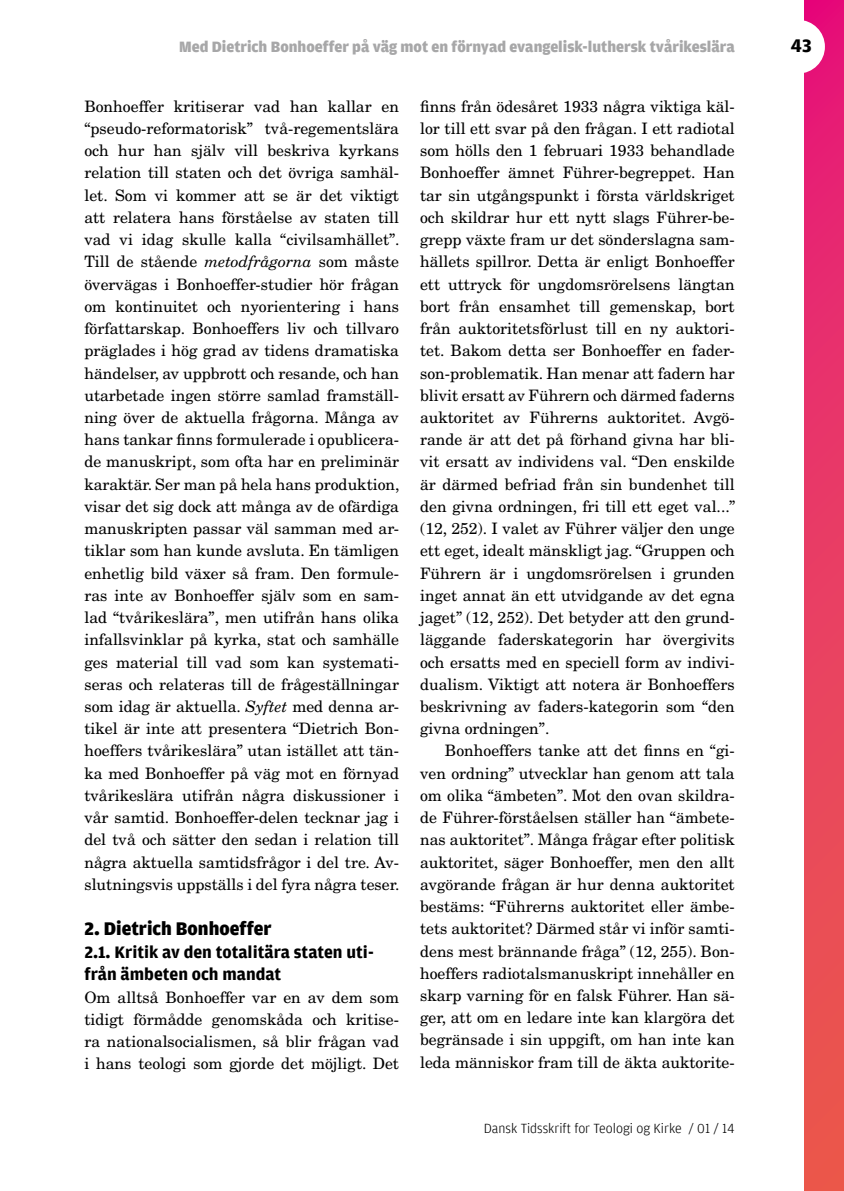
<style>
.page{position:relative;width:844px;height:1191px;background:#fff}
.page>*{position:absolute;margin:0;border:0;box-sizing:border-box;transform-origin:0 0}
.t1{font:900 19.25px "Amplitude";color:#000}
.t2{font:700 19.25px "Amplitude";color:#000}
.t3{font:700 17.5px/22.8px "Amplitude";color:#000}
.t4{font:15.75px/22.2px "New Century Schlbk";color:#000;text-align:justify}
.t5{font:900 15.75px "Amplitude";color:#a7a7a8}
.t6{font:300 14px "Amplitude";color:#000}
.s1{font-style:italic}
</style>
<div class="page">
<div style="left:804px;top:0;width:39px;height:1191px;background:linear-gradient(to bottom,#e6187c,#eb5e4a)"></div>
<div style="left:771px;top:20px;width:53px;height:54px;background:#fff;border-radius:50%"></div>
<p class="t5" style="left:179px;top:38px;width:557px">Med Dietrich Bonhoeffer på väg mot en förnyad evangelisk-luthersk tvårikeslära</p>
<p class="t2" style="left:790px;top:35px;width:22px">43</p>
<p class="t4" style="left:84px;top:95px;width:317px">Bonhoeffer kritiserar vad han kallar en “pseudo-reformatorisk” två-regementslära och hur han själv vill beskriva kyrkans relation till staten och det övriga samhäl&shy;let. Som vi kommer att se är det viktigt att relatera hans förståelse av staten till vad vi idag skulle kalla “civilsamhället”.<br>Till de stående <span class="s1">metodfrågorna</span> som måste övervägas i Bonhoeffer-studier hör frågan om kontinuitet och nyorientering i hans författarskap. Bonhoeffers liv och tillvaro präglades i hög grad av tidens dramatiska händelser, av uppbrott och resande, och han utarbetade ingen större samlad framställ&shy;ning över de aktuella frågorna. Många av hans tankar finns formulerade i opublicera&shy;de manuskript, som ofta har en preliminär karaktär. Ser man på hela hans produktion, visar det sig dock att många av de ofärdiga manuskripten passar väl samman med ar&shy;tiklar som han kunde avsluta. En tämligen enhetlig bild växer så fram. Den formule&shy;ras inte av Bonhoeffer själv som en sam&shy;lad “tvårikeslära”, men utifrån hans olika infallsvinklar på kyrka, stat och samhälle ges material till vad som kan systemati&shy;seras och relateras till de frågeställningar som idag är aktuella. <span class="s1">Syftet</span> med denna ar&shy;tikel är inte att presentera “Dietrich Bon&shy;hoeffers tvårikeslära” utan istället att tän&shy;ka med Bonhoeffer på väg mot en förnyad tvårikeslära utifrån några diskussioner i vår samtid. Bonhoeffer-delen tecknar jag i del två och sätter den sedan i relation till några aktuella samtidsfrågor i del tre. Av&shy;slutningsvis uppställs i del fyra några teser.</p>
<p class="t1" style="left:84px;top:917px;width:188px">2. Dietrich Bonhoeffer</p>
<p class="t3" style="left:84px;top:940px;width:291px">2.1. Kritik av den totalitära staten uti&shy;från ämbeten och mandat</p>
<p class="t4" style="left:84px;top:986px;width:316px">Om alltså Bonhoeffer var en av dem som tidigt förmådde genomskåda och kritise&shy;ra nationalsocialismen, så blir frågan vad i hans teologi som gjorde det möjligt. Det</p>
<p class="t4" style="left:420px;top:95px;width:316px">finns från ödesåret 1933 några viktiga käl&shy;lor till ett svar på den frågan. I ett radiotal som hölls den 1 februari 1933 behandlade Bonhoeffer ämnet Führer-begreppet. Han tar sin utgångspunkt i första världskriget och skildrar hur ett nytt slags Führer-be&shy;grepp växte fram ur det sönderslagna sam&shy;hällets spillror. Detta är enligt Bonhoeffer ett uttryck för ungdomsrörelsens längtan bort från ensamhet till gemenskap, bort från auktoritetsförlust till en ny auktori&shy;tet. Bakom detta ser Bonhoeffer en fader&shy;son-problematik. Han menar att fadern har blivit ersatt av Führern och därmed faderns auktoritet av Führerns auktoritet. Avgö&shy;rande är att det på förhand givna har bli&shy;vit ersatt av individens val. “Den enskilde är därmed befriad från sin bundenhet till den givna ordningen, fri till ett eget val...” (12, 252). I valet av Führer väljer den unge ett eget, idealt mänskligt jag. “Gruppen och Führern är i ungdomsrörelsen i grunden inget annat än ett utvidgande av det egna jaget” (12, 252). Det betyder att den grund&shy;läggande faderskategorin har övergivits och ersatts med en speciell form av indivi&shy;dualism. Viktigt att notera är Bonhoeffers beskrivning av faders-kategorin som “den givna ordningen”.</p>
<p class="t4" style="left:420px;top:739px;width:316px;text-indent:25px">Bonhoeffers tanke att det finns en “gi&shy;ven ordning” utvecklar han genom att tala om olika “ämbeten”. Mot den ovan skildra&shy;de Führer-förståelsen ställer han “ämbete&shy;nas auktoritet”. Många frågar efter politisk auktoritet, säger Bonhoeffer, men den allt avgörande frågan är hur denna auktoritet bestäms: “Führerns auktoritet eller ämbe&shy;tets auktoritet? Därmed står vi inför samti&shy;dens mest brännande fråga” (12, 255). Bon&shy;hoeffers radiotalsmanuskript innehåller en skarp varning för en falsk Führer. Han sä&shy;ger, att om en ledare inte kan klargöra det begränsade i sin uppgift, om han inte kan leda människor fram till de äkta auktorite-</p>
<p class="t6" style="left:484px;top:1120px;width:252px">Dansk Tidsskrift for Teologi og Kirke / 01 / 14</p>
</div>
